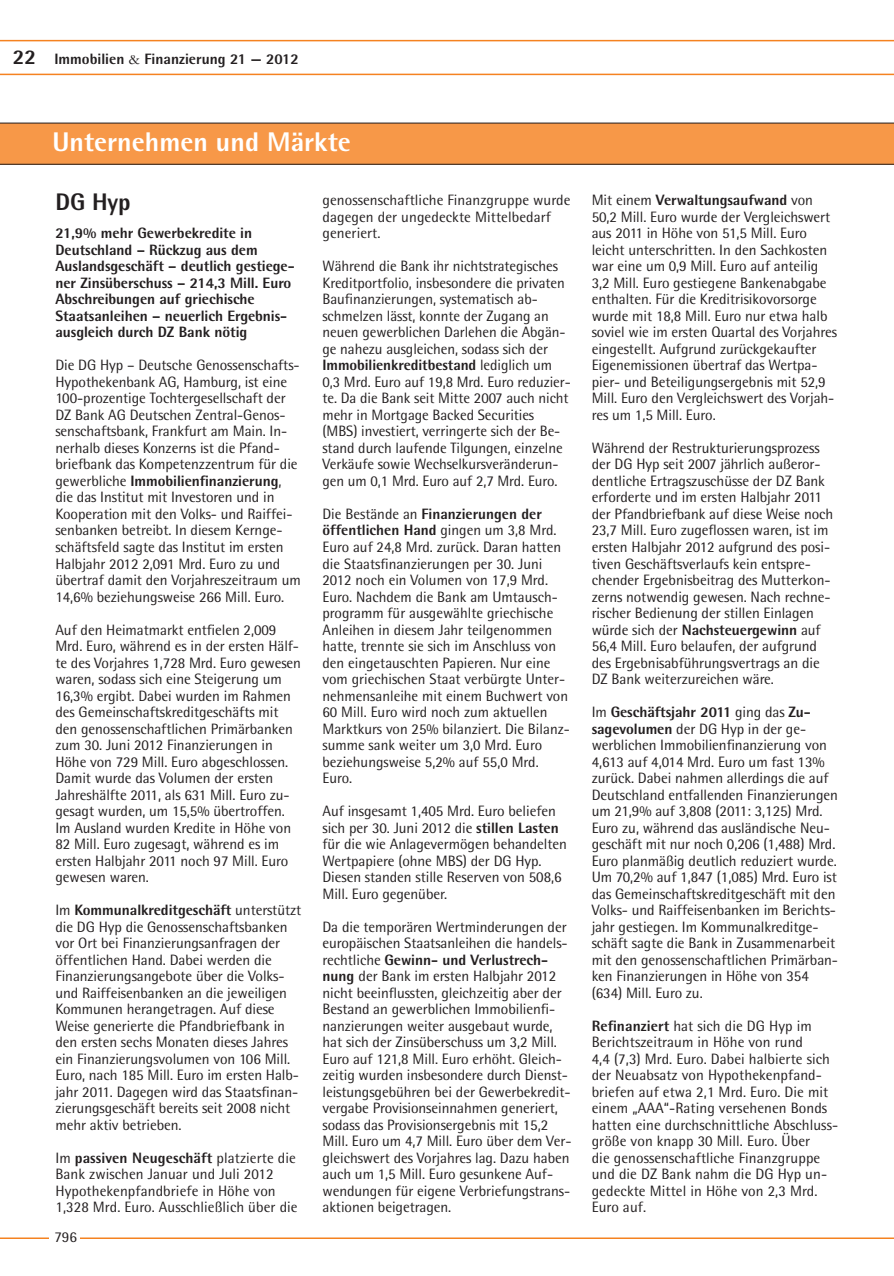
<style>
.page{position:relative;width:894px;height:1276px;background:#fff}
.page>*{position:absolute;margin:0;border:0;box-sizing:border-box;transform-origin:0 0}
.t1{font:800 27px "Rotis Semi Sans";color:#fff}
.t2{font:800 24px "Rotis Semi Sans";color:#231f20}
.t3{font:15px/16.5px "Rotis Semi Sans";letter-spacing:-.005em;color:#231f20}
.t4{font:800 15px/16.5px "Rotis Semi Sans";letter-spacing:-.005em;color:#231f20}
.s1{font-size:21px}
.s2{font-family:"Garamond";font-weight:400}
.s3{font-weight:800}
</style>
<div class="page">
<svg style="left:0;top:40px;width:893px;height:35px"></svg>
<svg style="left:0;top:123px;width:893px;height:42px;background:#ee9346"></svg>
<hr style="left:0;top:1237px;width:893px;height:1px;background:#f58220">
<div style="left:50px;top:1221px;width:30px;height:31px;background:#fff"></div>
<p class="t4" style="left:13px;top:51px;width:287px"><span class="s1">22</span> Immobilien <span class="s2">&amp;</span> Finanzierung 21 — 2012</p>
<h1 class="t1" style="left:53px;top:124px;width:299px">Unternehmen und Märkte</h1>
<h2 class="t2" style="left:55px;top:186px;width:77px">DG Hyp</h2>
<p class="t4" style="left:55px;top:224px;width:241px">21,9% mehr Gewerbekredite in Deutschland – Rückzug aus dem Auslandsgeschäft – deutlich gestiege&shy;ner Zinsüberschuss – 214,3 Mill. Euro Abschreibungen auf griechische Staatsanleihen – neuerlich Ergebnis&shy;ausgleich durch DZ Bank nötig</p>
<p class="t3" style="left:55px;top:357px;width:247px">Die DG Hyp – Deutsche Genossenschafts-Hypothekenbank AG, Hamburg, ist eine 100-prozentige Tochtergesellschaft der DZ Bank AG Deutschen Zentral-Genos&shy;senschaftsbank, Frankfurt am Main. In&shy;nerhalb dieses Konzerns ist die Pfand&shy;briefbank das Kompetenzzentrum für die gewerbliche <span class="s3">Immobilienfinanzierung</span>, die das Institut mit Investoren und in Kooperation mit den Volks- und Raiffei&shy;senbanken betreibt. In diesem Kernge&shy;schäftsfeld sagte das Institut im ersten Halbjahr 2012 2,091 Mrd. Euro zu und übertraf damit den Vorjahreszeitraum um 14,6% beziehungsweise 266 Mill. Euro.</p>
<p class="t3" style="left:55px;top:621px;width:247px">Auf den Heimatmarkt entfielen 2,009<br>Mrd. Euro, während es in der ersten Hälf&shy;te des Vorjahres 1,728 Mrd. Euro gewesen waren, sodass sich eine Steigerung um 16,3% ergibt. Dabei wurden im Rahmen des Gemeinschaftskreditgeschäfts mit den genossenschaftlichen Primärbanken zum 30. Juni 2012 Finanzierungen in Höhe von 729 Mill. Euro abgeschlossen.<br>Damit wurde das Volumen der ersten Jahreshälfte 2011, als 631 Mill. Euro zu&shy;gesagt wurden, um 15,5% übertroffen.<br>Im Ausland wurden Kredite in Höhe von 82 Mill. Euro zugesagt, während es im ersten Halbjahr 2011 noch 97 Mill. Euro gewesen waren.</p>
<p class="t3" style="left:55px;top:901px;width:247px">Im <span class="s3">Kommunalkreditgeschäft</span> unterstützt die DG Hyp die Genossenschaftsbanken vor Ort bei Finanzierungsanfragen der öffentlichen Hand. Dabei werden die Finanzierungsangebote über die Volks&shy;und Raiffeisenbanken an die jeweiligen Kommunen herangetragen. Auf diese Weise generierte die Pfandbriefbank in den ersten sechs Monaten dieses Jahres ein Finanzierungsvolumen von 106 Mill.<br>Euro, nach 185 Mill. Euro im ersten Halb&shy;jahr 2011. Dagegen wird das Staatsfinan&shy;zierungsgeschäft bereits seit 2008 nicht mehr aktiv betrieben.</p>
<p class="t3" style="left:55px;top:1149px;width:244px">Im <span class="s3">passiven Neugeschäft</span> platzierte die Bank zwischen Januar und Juli 2012<br>Hypothekenpfandbriefe in Höhe von 1,328 Mrd. Euro. Ausschließlich über die</p>
<p class="t3" style="left:54px;top:1228px;width:24px">796</p>
<p class="t3" style="left:322px;top:192px;width:249px">genossenschaftliche Finanzgruppe wurde dagegen der ungedeckte Mittelbedarf generiert.</p>
<p class="t3" style="left:322px;top:258px;width:250px">Während die Bank ihr nichtstrategisches Kreditportfolio, insbesondere die privaten Baufinanzierungen, systematisch ab&shy;schmelzen lässt, konnte der Zugang an neuen gewerblichen Darlehen die Abgän&shy;ge nahezu ausgleichen, sodass sich der <span class="s3">Immobilienkreditbestand</span> lediglich um 0,3 Mrd. Euro auf 19,8 Mrd. Euro reduzier&shy;te. Da die Bank seit Mitte 2007 auch nicht mehr in Mortgage Backed Securities (MBS) investiert, verringerte sich der Be&shy;stand durch laufende Tilgungen, einzelne Verkäufe sowie Wechselkursveränderun&shy;gen um 0,1 Mrd. Euro auf 2,7 Mrd. Euro.</p>
<p class="t3" style="left:322px;top:505px;width:249px">Die Bestände an <span class="s3">Finanzierungen der öffentlichen Hand</span> gingen um 3,8 Mrd.<br>Euro auf 24,8 Mrd. zurück. Daran hatten die Staatsfinanzierungen per 30. Juni 2012 noch ein Volumen von 17,9 Mrd.<br>Euro. Nachdem die Bank am Umtausch&shy;programm für ausgewählte griechische Anleihen in diesem Jahr teilgenommen hatte, trennte sie sich im Anschluss von den eingetauschten Papieren. Nur eine vom griechischen Staat verbürgte Unter&shy;nehmensanleihe mit einem Buchwert von 60 Mill. Euro wird noch zum aktuellen Marktkurs von 25% bilanziert. Die Bilanz&shy;summe sank weiter um 3,0 Mrd. Euro beziehungsweise 5,2% auf 55,0 Mrd.<br>Euro.</p>
<p class="t3" style="left:322px;top:802px;width:246px">Auf insgesamt 1,405 Mrd. Euro beliefen sich per 30. Juni 2012 die <span class="s3">stillen Lasten </span>für die wie Anlagevermögen behandelten Wertpapiere (ohne MBS) der DG Hyp.<br>Diesen standen stille Reserven von 508,6<br>Mill. Euro gegenüber.</p>
<p class="t3" style="left:322px;top:918px;width:250px">Da die temporären Wertminderungen der europäischen Staatsanleihen die handels&shy;rechtliche <span class="s3">Gewinn- und Verlustrech&shy;nung</span> der Bank im ersten Halbjahr 2012 nicht beeinflussten, gleichzeitig aber der Bestand an gewerblichen Immobilienfi&shy;nanzierungen weiter ausgebaut wurde, hat sich der Zinsüberschuss um 3,2 Mill.<br>Euro auf 121,8 Mill. Euro erhöht. Gleich&shy;zeitig wurden insbesondere durch Dienst&shy;leistungsgebühren bei der Gewerbekredit&shy;vergabe Provisionseinnahmen generiert, sodass das Provisionsergebnis mit 15,2<br>Mill. Euro um 4,7 Mill. Euro über dem Ver&shy;gleichswert des Vorjahres lag. Dazu haben auch um 1,5 Mill. Euro gesunkene Auf&shy;wendungen für eigene Verbriefungstrans&shy;aktionen beigetragen.</p>
<p class="t3" style="left:591px;top:192px;width:247px">Mit einem <span class="s3">Verwaltungsaufwand</span> von 50,2 Mill. Euro wurde der Vergleichswert aus 2011 in Höhe von 51,5 Mill. Euro leicht unterschritten. In den Sachkosten war eine um 0,9 Mill. Euro auf anteilig 3,2 Mill. Euro gestiegene Bankenabgabe enthalten. Für die Kreditrisikovorsorge wurde mit 18,8 Mill. Euro nur etwa halb soviel wie im ersten Quartal des Vorjahres eingestellt. Aufgrund zurückgekaufter Eigenemissionen übertraf das Wertpa&shy;pier- und Beteiligungsergebnis mit 52,9<br>Mill. Euro den Vergleichswert des Vorjah&shy;res um 1,5 Mill. Euro.</p>
<p class="t3" style="left:591px;top:439px;width:243px">Während der Restrukturierungsprozess der DG Hyp seit 2007 jährlich außeror&shy;dentliche Ertragszuschüsse der DZ Bank erforderte und im ersten Halbjahr 2011 der Pfandbriefbank auf diese Weise noch 23,7 Mill. Euro zugeflossen waren, ist im ersten Halbjahr 2012 aufgrund des posi&shy;tiven Geschäftsverlaufs kein entspre&shy;chender Ergebnisbeitrag des Mutterkon&shy;zerns notwendig gewesen. Nach rechne&shy;rischer Bedienung der stillen Einlagen würde sich der <span class="s3">Nachsteuergewinn</span> auf 56,4 Mill. Euro belaufen, der aufgrund des Ergebnisabführungsvertrags an die DZ Bank weiterzureichen wäre.</p>
<p class="t3" style="left:591px;top:703px;width:248px">Im <span class="s3">Geschäftsjahr 2011</span> ging das <span class="s3">Zu&shy;sagevolumen</span> der DG Hyp in der ge&shy;werblichen Immobilienfinanzierung von 4,613 auf 4,014 Mrd. Euro um fast 13% zurück. Dabei nahmen allerdings die auf Deutschland entfallenden Finanzierungen um 21,9% auf 3,808 (2011: 3,125) Mrd.<br>Euro zu, während das ausländische Neu&shy;geschäft mit nur noch 0,206 (1,488) Mrd.<br>Euro planmäßig deutlich reduziert wurde.<br>Um 70,2% auf 1,847 (1,085) Mrd. Euro ist das Gemeinschaftskreditgeschäft mit den Volks- und Raiffeisenbanken im Berichts&shy;jahr gestiegen. Im Kommunalkreditge&shy;schäft sagte die Bank in Zusammenarbeit mit den genossenschaftlichen Primärban&shy;ken Finanzierungen in Höhe von 354 (634) Mill. Euro zu.</p>
<p class="t3" style="left:591px;top:1017px;width:248px"><span class="s3">Refinanziert</span> hat sich die DG Hyp im Berichtszeitraum in Höhe von rund<br>4,4 (7,3) Mrd. Euro. Dabei halbierte sich der Neuabsatz von Hypothekenpfand&shy;briefen auf etwa 2,1 Mrd. Euro. Die mit einem „AAA“-Rating versehenen Bonds hatten eine durchschnittliche Abschluss&shy;größe von knapp 30 Mill. Euro. Über<br>die genossenschaftliche Finanzgruppe und die DZ Bank nahm die DG Hyp un&shy;gedeckte Mittel in Höhe von 2,3 Mrd.<br>Euro auf.</p>
</div>
